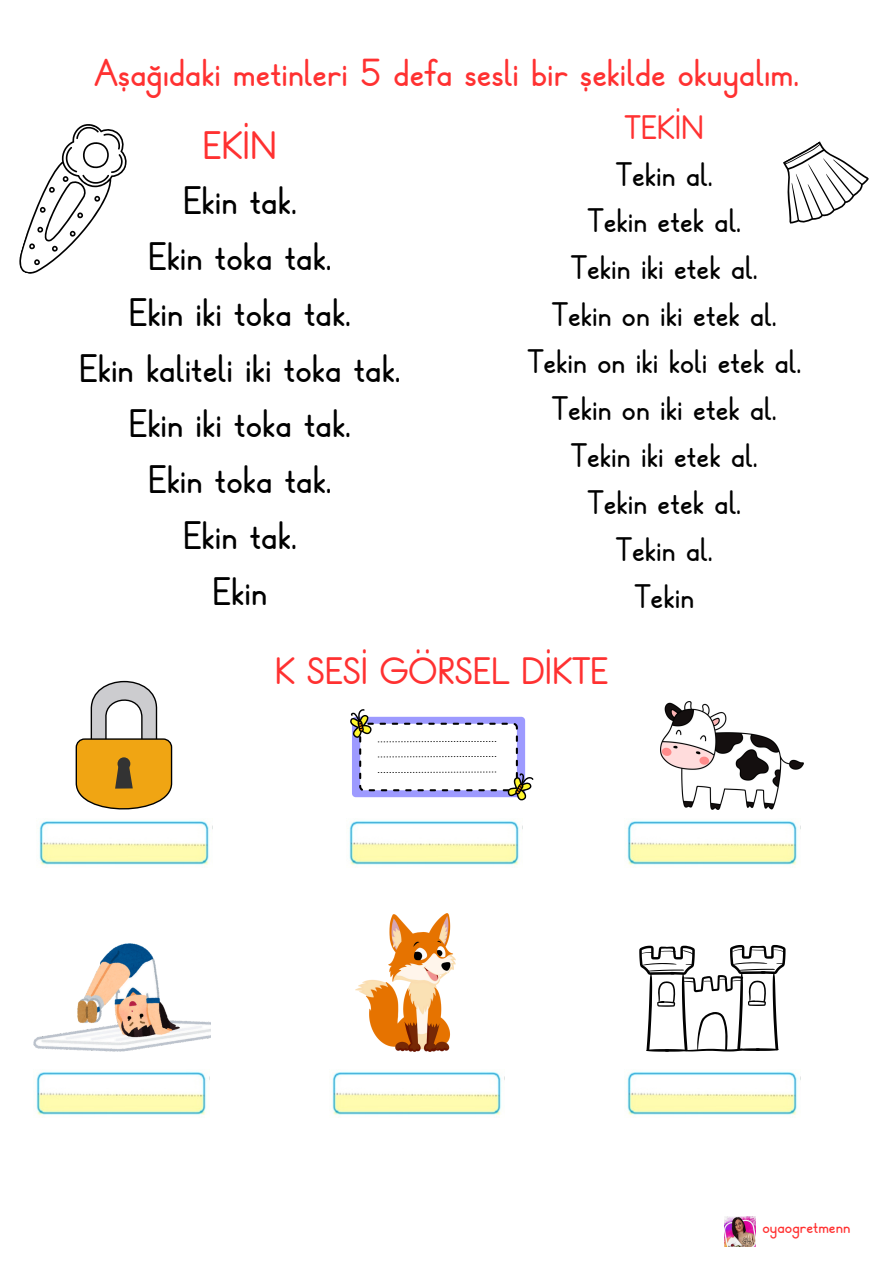
<style>
.page{position:relative;width:894px;height:1264px;background:#fff}
.page>*{position:absolute;margin:0;border:0;box-sizing:border-box;transform-origin:0 0}
.t1{font:700 39.75px/55.7px "Temel Yazi";color:#000;text-align:center}
.t2{font:700 39px "Temel Yazi";color:#ff3131}
.t3{font:700 38.25px "Temel Yazi";color:#ff3131}
.t4{font:700 34.05px/47px "Temel Yazi";color:#000;text-align:center}
.t5{font:700 18px "Temel Yazi";color:#ff3131}
.s1{color:#ff3131}
</style>
<div class="page">
<svg style="left:19px;top:124px;width:108px;height:150px"></svg>
<svg style="left:783px;top:141px;width:86px;height:83px"></svg>
<img style="left:39px;top:820px;width:170px;height:45px">
<img style="left:349px;top:820px;width:170px;height:45px">
<img style="left:627px;top:820px;width:170px;height:45px">
<svg style="left:350px;top:709px;width:184px;height:92px"></svg>
<img style="left:34px;top:943px;width:176px;height:108px">
<img style="left:36px;top:1071px;width:170px;height:44px">
<img style="left:355px;top:913px;width:100px;height:138px">
<img style="left:332px;top:1071px;width:169px;height:44px">
<svg style="left:639px;top:944px;width:146px;height:107px"></svg>
<img style="left:627px;top:1071px;width:170px;height:44px">
<svg style="left:76px;top:681px;width:96px;height:129px"></svg>
<img style="left:660px;top:701px;width:143px;height:108px">
<img style="left:724px;top:1216px;width:30px;height:30px">
<p class="t2" style="left:94px;top:56px;width:706px">Aşağıdaki metinleri 5 defa sesli bir şekilde okuyalım.</p>
<p class="t1" style="left:79px;top:124px;width:323px"><span class="s1">EKİN<br></span>Ekin tak.<br>Ekin toka tak.<br>Ekin iki toka tak.<br>Ekin kaliteli iki toka tak.<br>Ekin iki toka tak.<br>Ekin toka tak.<br>Ekin tak.<br>Ekin</p>
<p class="t4" style="left:527px;top:109px;width:275px"><span class="s1">TEKİN<br></span>Tekin al.<br>Tekin etek al.<br>Tekin iki etek al.<br>Tekin on iki etek al.<br>Tekin on iki koli etek al.<br>Tekin on iki etek al.<br>Tekin iki etek al.<br>Tekin etek al.<br>Tekin al.<br>Tekin</p>
<p class="t3" style="left:275px;top:655px;width:335px">K SESİ GÖRSEL DİKTE</p>
<p class="t5" style="left:762px;top:1219px;width:89px">oyaogretmenn</p>
</div>
